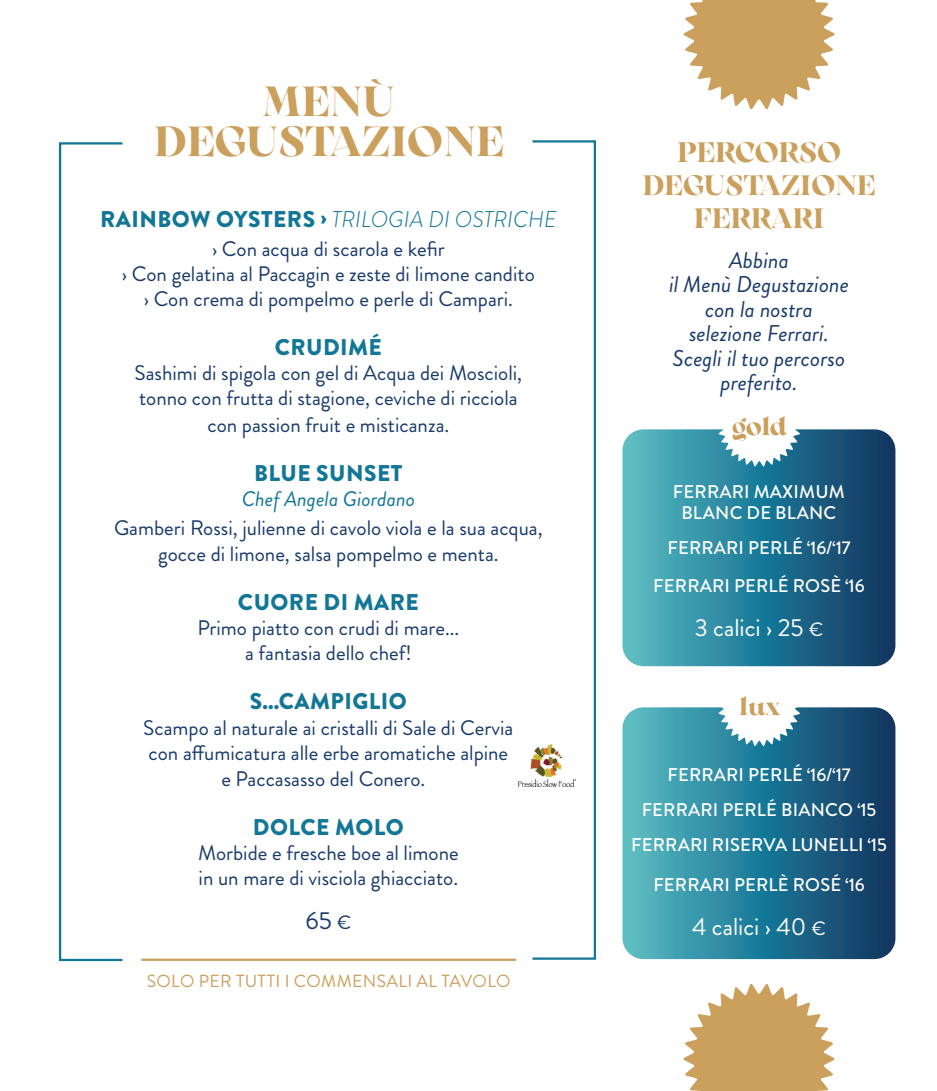
<style>
.page{position:relative;width:937px;height:1091px;background:#fff}
.page>*{position:absolute;margin:0;border:0;box-sizing:border-box;transform-origin:0 0}
.t1{font:700 42px/40.2px "Arsenica";color:#cb9f5c;text-align:center}
.t2{font:700 28px/33.2px "Arsenica";color:#cb9f5c;text-align:center}
.t3{font:700 26.25px "Arsenica";color:#cb9f5c}
.t4{font:24.5px "Brandon Grotesque";color:#fff}
.t5{font:24.5px "Brandon Grotesque";color:#183a6c}
.t6{font:italic 22.75px/24.5px "Brandon Grotesque";color:#183a6c;text-align:center}
.t7{font:900 22.75px "Brandon Grotesque";letter-spacing:.02em;color:#127696}
.t8{font:italic 300 22.75px "Brandon Grotesque";color:#127696}
.t9{font:21px/25.2px "Brandon Grotesque";color:#183a6c;text-align:center}
.t10{font:italic 21px "Brandon Grotesque";color:#127696}
.t11{font:500 18.38px/35px "Brandon Grotesque";letter-spacing:.01em;color:#fff;text-align:center}
.t12{font:17.5px "Brandon Grotesque";letter-spacing:.02em;color:#cb9f5c}
.s1{font-weight:900;font-style:normal}
.s2{font-size:19.25px}
</style>
<div class="page">
<svg style="left:622px;top:707px;width:273px;height:252px;background:#2c7a95"></svg>
<svg style="left:717px;top:666px;width:83px;height:80px"></svg>
<svg style="left:622px;top:429px;width:273px;height:237px;background:#2c7a95"></svg>
<svg style="left:717px;top:429px;width:83px;height:37px"></svg>
<svg style="left:683px;top:0;width:151px;height:109px"></svg>
<svg style="left:683px;top:984px;width:151px;height:107px"></svg>
<div style="left:59px;top:142px;width:64px;height:819px;border:2px solid #127696"></div>
<div style="left:531px;top:140px;width:65px;height:819px;border:2px solid #127696"></div>
<hr style="left:141px;top:958px;width:375px;height:2px;background:#cb9f5c">
<img style="left:518px;top:744px;width:57px;height:42px">
<h1 class="t1" style="left:154px;top:79px;width:351px">MENÙ<br>DEGUSTAZIONE</h1>
<p class="t8" style="left:100px;top:203px;width:458px"><span class="s1">RAINBOW OYSTERS ›</span> TRILOGIA DI OSTRICHE</p>
<p class="t9" style="left:122px;top:236px;width:414px">› Con acqua di scarola e kefir<br>› Con gelatina al Paccagin e zeste di limone candito › Con crema di pompelmo e perle di Campari.</p>
<p class="t7" style="left:274px;top:331px;width:109px">CRUDIMÉ</p>
<p class="t9" style="left:134px;top:360px;width:389px;line-height:25.7px">Sashimi di spigola con gel di Acqua dei Moscioli, tonno con frutta di stagione, ceviche di ricciola con passion fruit e misticanza.</p>
<p class="t7" style="left:254px;top:457px;width:150px">BLUE SUNSET</p>
<p class="t10" style="left:241px;top:484px;width:175px">Chef Angela Giordano</p>
<p class="t9" style="left:114px;top:514px;width:430px;line-height:26.2px">Gamberi Rossi, julienne di cavolo viola e la sua acqua, gocce di limone, salsa pompelmo e menta.</p>
<p class="t7" style="left:238px;top:586px;width:182px">CUORE DI MARE</p>
<p class="t9" style="left:197px;top:615px;width:263px">Primo piatto con crudi di mare... a fantasia dello chef!</p>
<p class="t7" style="left:250px;top:685px;width:158px">S...CAMPIGLIO</p>
<p class="t9" style="left:143px;top:714px;width:371px;line-height:25.7px">Scampo al naturale ai cristalli di Sale di Cervia con affumicatura alle erbe aromatiche alpine e Paccasasso del Conero.</p>
<p class="t7" style="left:253px;top:811px;width:152px">DOLCE MOLO</p>
<p class="t9" style="left:198px;top:840px;width:262px;text-align:left">Morbide e fresche boe al limone in un mare di visciola ghiacciato.</p>
<p class="t5" style="left:305px;top:904px;width:47px">65 <span class="s2">€</span></p>
<p class="t12" style="left:147px;top:968px;width:365px">SOLO PER TUTTI I COMMENSALI AL TAVOLO</p>
<h2 class="t2" style="left:642px;top:134px;width:235px">PERCORSO<br>DEGUSTAZIONE<br>FERRARI</h2>
<p class="t6" style="left:668px;top:248px;width:181px">Abbina<br>il Menù Degustazione con la nostra selezione Ferrari.<br>Scegli il tuo percorso preferito.</p>
<p class="t3" style="left:732px;top:406px;width:56px">gold</p>
<p class="t11" style="left:672px;top:481px;width:173px;line-height:21px">FERRARI MAXIMUM<br>BLANC DE BLANC</p>
<p class="t11" style="left:653px;top:528px;width:213px;line-height:38.5px">FERRARI PERLÉ ‘16/‘17<br>FERRARI PERLÉ ROSÈ ‘16</p>
<p class="t4" style="left:694px;top:610px;width:130px">3 calici › 25 <span class="s2">€</span></p>
<p class="t3" style="left:739px;top:686px;width:43px">lux</p>
<p class="t11" style="left:631px;top:757px;width:257px">FERRARI PERLÉ ‘16/‘17<br>FERRARI PERLÉ BIANCO ‘15<br>FERRARI RISERVA LUNELLI ‘15</p>
<p class="t11" style="left:653px;top:867px;width:213px">FERRARI PERLÈ ROSÉ ‘16</p>
<p class="t4" style="left:692px;top:909px;width:135px">4 calici › 40 <span class="s2">€</span></p>
</div>
